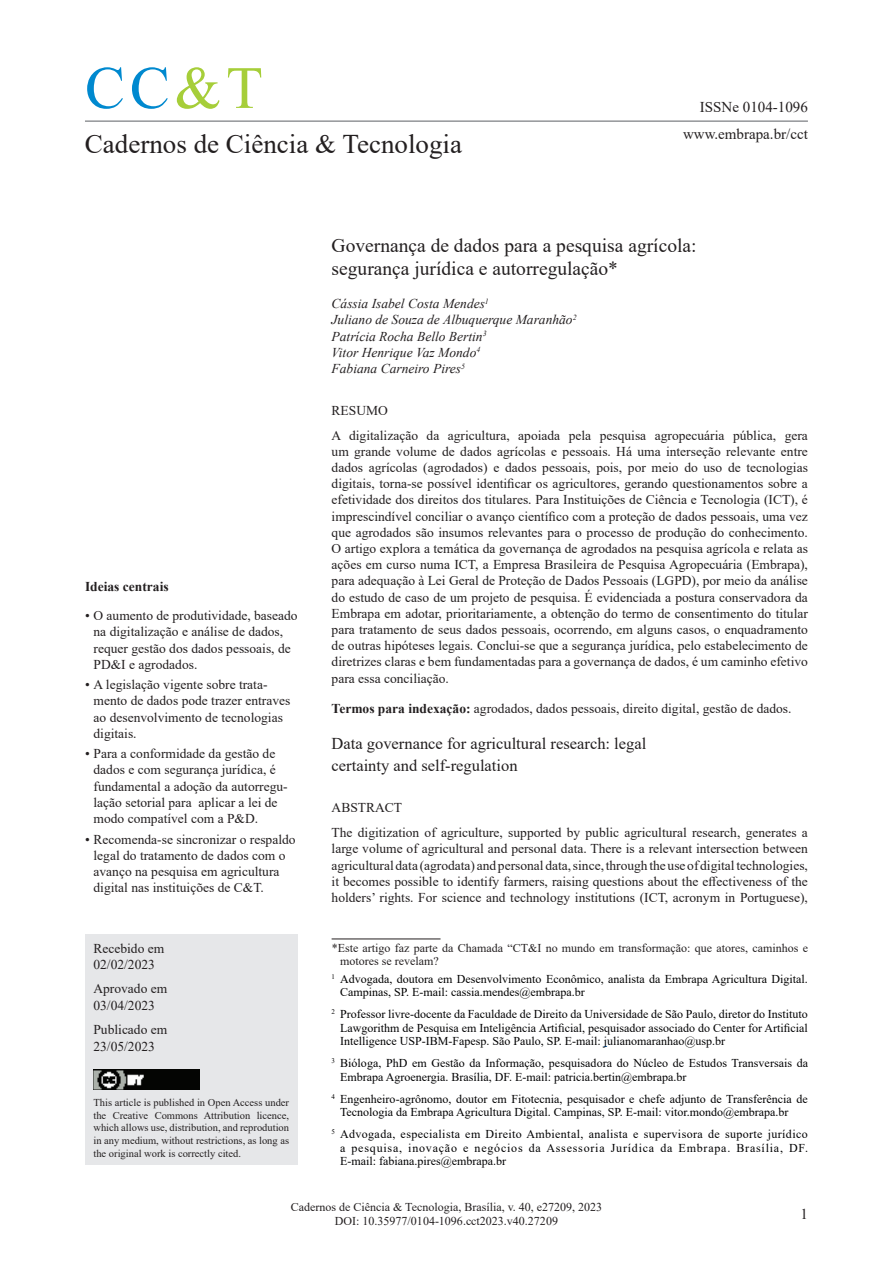
<style>
.page{position:relative;width:893px;height:1263px;background:#fff}
.page>*{position:absolute;margin:0;border:0;box-sizing:border-box;transform-origin:0 0}
.t1{font:60px "Times New Roman";color:#0089cf}
.t2{font:27px "Times New Roman";color:#231f20}
.t3{font:19.5px/23.4px "Times New Roman";color:#231f20}
.t4{font:16.5px/21.6px "Times New Roman";color:#231f20}
.t5{font:15px/26.5px "Times New Roman";color:#231f20;text-align:right}
.t6{font:13.5px/16.2px "Times New Roman";color:#231f20}
.t7{font:italic 13.5px/16.2px "Times New Roman";color:#231f20}
.t8{font:700 13.5px "Times New Roman";color:#231f20}
.t9{font:12px/13.5px "Times New Roman";color:#000002;text-align:justify}
.t10{font:12px/14.4px "Times New Roman";color:#231f20;text-align:center}
.t11{font:12px/13.5px "Times New Roman";color:#000001}
.t12{font:10.5px/12.6px "Times New Roman";color:#231f20;text-align:justify}
.s1{color:#a6ce39}
.s2{font-weight:700}
</style>
<div class="page">
<hr style="left:85px;top:120px;width:723px;height:2px;background:#939598">
<div style="left:85px;top:935px;width:213px;height:230px;background:#e6e7e9"></div>
<img style="left:93px;top:1069px;width:107px;height:20px">
<hr style="left:332px;top:938px;width:109px;height:1px;background:#231f20">
<h1 class="t1" style="left:85px;top:46px;width:179px">CC<span class="s1">&amp;T</span></h1>
<h2 class="t2" style="left:85px;top:125px;width:379px">Cadernos de Ciência &amp; Tecnologia</h2>
<p class="t5" style="left:683px;top:94px;width:126px">ISSNe 0104-1096 www.embrapa.br/cct</p>
<p class="t8" style="left:85px;top:577px;width:85px">Ideias centrais</p>
<p class="t6" style="left:94px;top:607px;width:206px;text-indent:-9px">• O aumento de produtividade, baseado na digitalização e análise de dados, requer gestão dos dados pessoais, de<br>PD&amp;I e agrodados.</p>
<p class="t6" style="left:94px;top:676px;width:198px;text-indent:-9px">• A legislação vigente sobre trata&shy;mento de dados pode trazer entraves ao desenvolvimento de tecnologias digitais.</p>
<p class="t6" style="left:94px;top:745px;width:196px;text-indent:-9px">• Para a conformidade da gestão de dados e com segurança jurídica, é fundamental a adoção da autorregu&shy;lação setorial para aplicar a lei de modo compatível com a P&amp;D.</p>
<p class="t6" style="left:94px;top:830px;width:204px;text-indent:-9px">• Recomenda-se sincronizar o respaldo legal do tratamento de dados com o avanço na pesquisa em agricultura digital nas instituições de C&amp;T.</p>
<p class="t6" style="left:93px;top:939px;width:72px">Recebido em<br>02/02/2023</p>
<p class="t6" style="left:93px;top:980px;width:75px">Aprovado em<br>03/04/2023</p>
<p class="t6" style="left:93px;top:1021px;width:75px">Publicado em<br>23/05/2023</p>
<p class="t12" style="left:93px;top:1096px;width:197px">This article is published in Open Access under the Creative Commons Attribution licence, which allows use, distribution, and reprodution in any medium, without restrictions, as long as the original work is correctly cited.</p>
<h3 class="t3" style="left:332px;top:233px;width:366px">Governança de dados para a pesquisa agrícola: segurança jurídica e autorregulação*</h3>
<p class="t7" style="left:332px;top:295px;width:247px">Cássia Isabel Costa Mendes<sup>1<br></sup>Juliano de Souza de Albuquerque Maranhão<sup>2<br></sup>Patrícia Rocha Bello Bertin<sup>3<br></sup>Vitor Henrique Vaz Mondo<sup>4<br></sup>Fabiana Carneiro Pires<sup>5</sup></p>
<p class="t6" style="left:332px;top:397px;width:478px;line-height:24.8px">RESUMO<br>A digitalização da agricultura, apoiada pela pesquisa agropecuária pública, gera</p>
<p class="t6" style="left:332px;top:443px;width:478px;text-align:justify">um grande volume de dados agrícolas e pessoais. Há uma interseção relevante entre dados agrícolas (agrodados) e dados pessoais, pois, por meio do uso de tecnologias digitais, torna-se possível identificar os agricultores, gerando questionamentos sobre a efetividade dos direitos dos titulares. Para Instituições de Ciência e Tecnologia (ICT), é imprescindível conciliar o avanço científico com a proteção de dados pessoais, uma vez que agrodados são insumos relevantes para o processo de produção do conhecimento.<br>O artigo explora a temática da governança de agrodados na pesquisa agrícola e relata as ações em curso numa ICT, a Empresa Brasileira de Pesquisa Agropecuária (Embrapa), para adequação à Lei Geral de Proteção de Dados Pessoais (LGPD), por meio da análise do estudo de caso de um projeto de pesquisa. É evidenciada a postura conservadora da Embrapa em adotar, prioritariamente, a obtenção do termo de consentimento do titular para tratamento de seus dados pessoais, ocorrendo, em alguns casos, o enquadramento de outras hipóteses legais. Conclui-se que a segurança jurídica, pelo estabelecimento de diretrizes claras e bem fundamentadas para a governança de dados, é um caminho efetivo para essa conciliação.</p>
<p class="t6" style="left:332px;top:700px;width:461px"><span class="s2">Termos para indexação:</span> agrodados, dados pessoais, direito digital, gestão de dados.</p>
<p class="t4" style="left:332px;top:732px;width:316px">Data governance for agricultural research: legal certainty and self-regulation</p>
<p class="t6" style="left:332px;top:795px;width:478px;line-height:24.8px">ABSTRACT<br>The digitization of agriculture, supported by public agricultural research, generates a</p>
<p class="t6" style="left:332px;top:840px;width:478px;text-align:justify">large volume of agricultural and personal data. There is a relevant intersection between agricultural data (agrodata) and personal data, since, through the use of digital technologies, it becomes possible to identify farmers, raising questions about the effectiveness of the holders’ rights. For science and technology institutions (ICT, acronym in Portuguese),</p>
<p class="t10" style="left:340px;top:940px;width:469px;line-height:13.5px;text-align:left;text-indent:-9px">*Este artigo faz parte da Chamada “CT&amp;I no mundo em transformação: que atores, caminhos e motores se revelam?</p>
<p class="t11" style="left:340px;top:971px;width:469px;text-indent:-9px"><sup>1</sup> Advogada, doutora em Desenvolvimento Econômico, analista da Embrapa Agricultura Digital.<br>Campinas, SP. E-mail: cassia.mendes@embrapa.br</p>
<p class="t9" style="left:340px;top:1007px;width:469px;text-indent:-9px"><sup>2</sup> Professor livre-docente da Faculdade de Direito da Universidade de São Paulo, diretor do Instituto Lawgorithm de Pesquisa em Inteligência Artificial, pesquisador associado do Center for Artificial Intelligence USP-IBM-Fapesp. São Paulo, SP. E-mail: julianomaranhao@usp.br</p>
<p class="t9" style="left:340px;top:1056px;width:470px;text-indent:-9px"><sup>3</sup> Bióloga, PhD em Gestão da Informação, pesquisadora do Núcleo de Estudos Transversais da<br>Embrapa Agroenergia. Brasília, DF. E-mail: patricia.bertin@embrapa.br</p>
<p class="t9" style="left:340px;top:1091px;width:469px;text-indent:-9px"><sup>4</sup> Engenheiro-agrônomo, doutor em Fitotecnia, pesquisador e chefe adjunto de Transferência de<br>Tecnologia da Embrapa Agricultura Digital. Campinas, SP. E-mail: vitor.mondo@embrapa.br</p>
<p class="t9" style="left:340px;top:1127px;width:469px;text-indent:-9px"><sup>5</sup> Advogada, especialista em Direito Ambiental, analista e supervisora de suporte jurídico a pesquisa, inovação e negócios da Assessoria Jurídica da Embrapa. Brasília, DF.<br>E-mail: fabiana.pires@embrapa.br</p>
<p class="t10" style="left:291px;top:1199px;width:313px">Cadernos de Ciência &amp; Tecnologia, Brasília, v. 40, e27209, 2023<br>DOI: 10.35977/0104-1096.cct2023.v40.27209</p>
<p class="t5" style="left:800px;top:1200px;width:9px">1</p>
</div>
